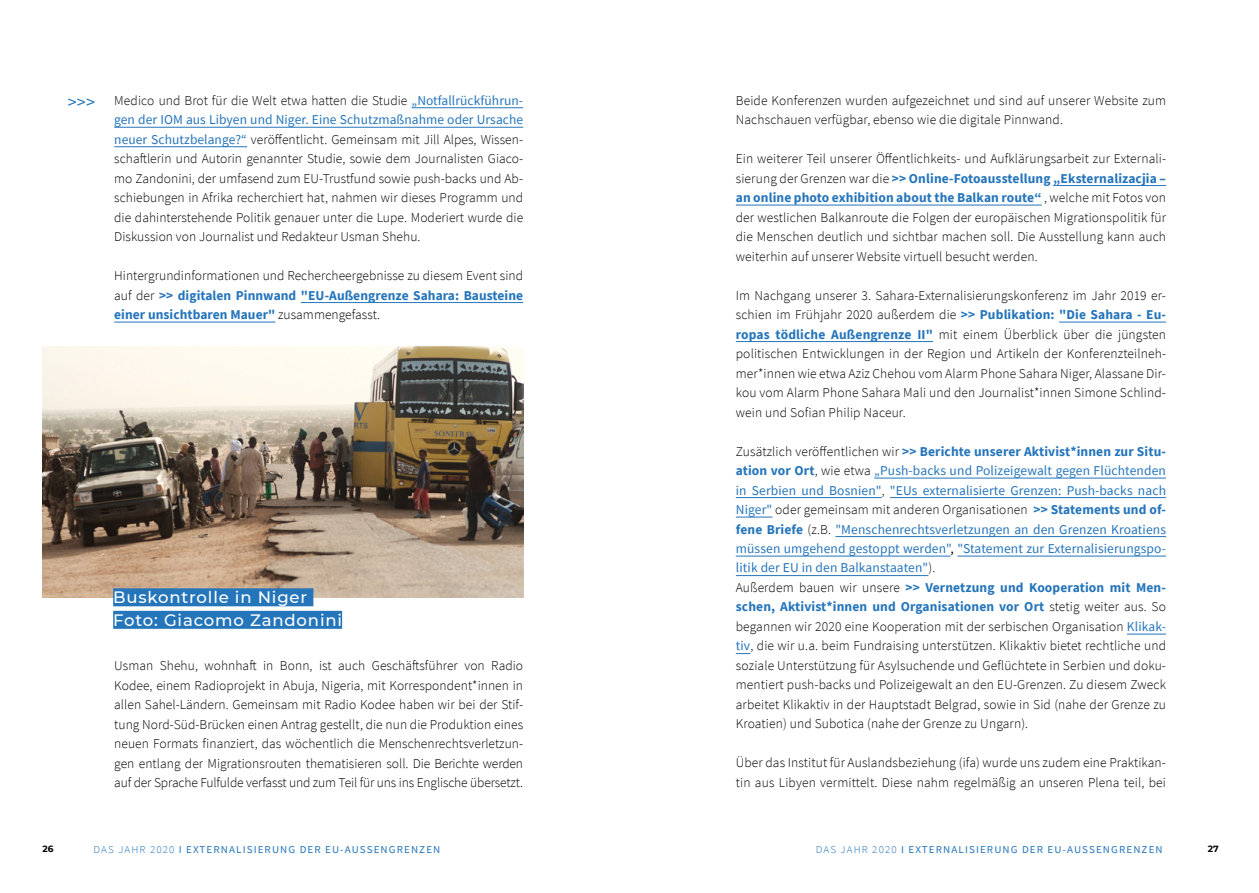
<style>
.page{position:relative;width:1259px;height:893px;background:#fff}
.page>*{position:absolute;margin:0;border:0;box-sizing:border-box;transform-origin:0 0}
.t1{font:18px "Source Sans Pro";color:#2575bb}
.t2{font:500 16.5px/22.5px "Montserrat";letter-spacing:.05em;color:#fff}
.t3{font:300 13.5px/19.5px "Source Sans Pro";letter-spacing:.01em;color:#000;text-align:justify}
.t4{font:10.5px "Source Sans Pro";letter-spacing:.1em;color:#2575bb;scale:1.05 1}
.t5{font:700 9px "Montserrat";color:#000}
.s1{font-weight:400;color:#2575bb}
.s2{font-weight:700;color:#2575bb}
.s3{font-weight:400}
.s4{font-weight:300}
</style>
<div class="page">
<hr style="left:411px;top:107px;width:112px;height:1px;background:#2575bb">
<hr style="left:114px;top:127px;width:409px;height:1px;background:#2575bb">
<hr style="left:114px;top:146px;width:133px;height:1px;background:#2575bb">
<hr style="left:301px;top:302px;width:222px;height:1px;background:#2575bb">
<hr style="left:114px;top:322px;width:161px;height:1px;background:#2575bb">
<hr style="left:1053px;top:185px;width:113px;height:1px;background:#2575bb">
<hr style="left:736px;top:205px;width:306px;height:1px;background:#2575bb">
<hr style="left:1059px;top:322px;width:107px;height:1px;background:#2575bb">
<hr style="left:736px;top:341px;width:197px;height:1px;background:#2575bb">
<hr style="left:874px;top:478px;width:292px;height:1px;background:#2575bb">
<hr style="left:736px;top:497px;width:145px;height:1px;background:#2575bb">
<hr style="left:890px;top:497px;width:276px;height:1px;background:#2575bb">
<hr style="left:736px;top:517px;width:36px;height:1px;background:#2575bb">
<hr style="left:835px;top:536px;width:331px;height:1px;background:#2575bb">
<hr style="left:736px;top:556px;width:214px;height:1px;background:#2575bb">
<hr style="left:957px;top:556px;width:209px;height:1px;background:#2575bb">
<hr style="left:736px;top:575px;width:192px;height:1px;background:#2575bb">
<hr style="left:1127px;top:634px;width:39px;height:1px;background:#2575bb">
<svg style="left:736px;top:653px;width:14px;height:1px"></svg>
<img style="left:43px;top:347px;width:480px;height:250px">
<div style="left:113px;top:588px;width:200px;height:18px;background:#2575bb"></div>
<div style="left:113px;top:611px;width:229px;height:18px;background:#2575bb"></div>
<h1 class="t1" style="left:68px;top:91px;width:29px">&gt;&gt;&gt;</h1>
<p class="t3" style="left:114px;top:91px;width:410px">Medico und Brot für die Welt etwa hatten die Studie <span class="s1">„Notfallrückführun&shy;gen der IOM aus Libyen und Niger. Eine Schutzmaßnahme oder Ursache neuer Schutzbelange?“</span> veröffentlicht. Gemeinsam mit Jill Alpes, Wissen&shy;schaftlerin und Autorin genannter Studie, sowie dem Journalisten Giaco&shy;mo Zandonini, der umfasend zum EU-Trustfund sowie push-backs und Ab&shy;schiebungen in Afrika recherchiert hat, nahmen wir dieses Programm und die dahinterstehende Politik genauer unter die Lupe. Moderiert wurde die Diskussion von Journalist und Redakteur Usman Shehu.</p>
<p class="t3" style="left:114px;top:266px;width:410px">Hintergrundinformationen und Rechercheergebnisse zu diesem Event sind auf der <span class="s2">&gt;&gt; digitalen Pinnwand "EU-Außengrenze Sahara: Bausteine einer unsichtbaren Mauer"</span> zusammengefasst.</p>
<p class="t2" style="left:113px;top:586px;width:230px">Buskontrolle in Niger<br>Foto: Giacomo Zandonini</p>
<p class="t3" style="left:114px;top:656px;width:410px">Usman Shehu, wohnhaft in Bonn, ist auch Geschäftsführer von Radio Kodee, einem Radioprojekt in Abuja, Nigeria, mit Korrespondent*innen in allen Sahel-Ländern. Gemeinsam mit Radio Kodee haben wir bei der Stif&shy;tung Nord-Süd-Brücken einen Antrag gestellt, die nun die Produktion eines neuen Formats finanziert, das wöchentlich die Menschenrechtsverletzun&shy;gen entlang der Migrationsrouten thematisieren soll. Die Berichte werden auf der Sprache Fulfulde verfasst und zum Teil für uns ins Englische übersetzt.</p>
<p class="t3" style="left:736px;top:90px;width:432px">Beide Konferenzen wurden aufgezeichnet und sind auf unserer Website zum<br>Nachschauen verfügbar, ebenso wie die digitale Pinnwand.</p>
<p class="t3" style="left:736px;top:149px;width:432px">Ein weiterer Teil unserer Öffentlichkeits- und Aufklärungsarbeit zur Externali&shy;sierung der Grenzen war die <span class="s2">&gt;&gt; Online-Fotoausstellung „Eksternalizacjia – an online photo exhibition about the Balkan route“</span> , welche mit Fotos von der westlichen Balkanroute die Folgen der europäischen Migrationspolitik für die Menschen deutlich und sichtbar machen soll. Die Ausstellung kann auch weiterhin auf unserer Website virtuell besucht werden.</p>
<p class="t3" style="left:736px;top:285px;width:432px">Im Nachgang unserer 3. Sahara-Externalisierungskonferenz im Jahr 2019 er&shy;schien im Frühjahr 2020 außerdem die <span class="s2">&gt;&gt; Publikation: "Die Sahara - Eu&shy;ropas tödliche Außengrenze II"</span> mit einem Überblick über die jüngsten politischen Entwicklungen in der Region und Artikeln der Konferenzteilneh&shy;mer*innen wie etwa Aziz Chehou vom Alarm Phone Sahara Niger, Alassane Dir&shy;kou vom Alarm Phone Sahara Mali und den Journalist*innen Simone Schlind&shy;wein und Sofian Philip Naceur.</p>
<p class="t3" style="left:736px;top:441px;width:432px;text-align:left">Zusätzlich veröffentlichen wir <span class="s2">&gt;&gt; Berichte unserer Aktivist*innen zur Situ&shy;ation vor Ort</span>, wie etwa <span class="s1">„Push-backs und Polizeigewalt gegen Flüchtenden in Serbien und Bosnien"</span>, <span class="s1">"EUs externalisierte Grenzen: Push-backs nach Niger"</span> oder gemeinsam mit anderen Organisationen <span class="s2">&gt;&gt; Statements und of&shy;fene Briefe</span> (z.B. <span class="s1">"Menschenrechtsverletzungen an den Grenzen Kroatiens müssen umgehend gestoppt werden"</span><span class="s3">,</span> <span class="s1">"Statement zur Externalisierungspo&shy;litik der EU in den Balkanstaaten"</span>).<br>Außerdem bauen wir unsere <span class="s2">&gt;&gt; Vernetzung und Kooperation mit Men&shy;schen, Aktivist*innen und Organisationen vor Ort</span> stetig weiter aus. So begannen wir 2020 eine Kooperation mit der serbischen Organisation <span class="s1">Klikak&shy;tiv</span>, die wir u.a. beim Fundraising unterstützen. Klikaktiv bietet rechtliche und soziale Unterstützung für Asylsuchende und Geflüchtete in Serbien und doku&shy;mentiert push-backs und Polizeigewalt an den EU-Grenzen. Zu diesem Zweck arbeitet Klikaktiv in der Hauptstadt Belgrad, sowie in Sid (nahe der Grenze zu Kroatien) und Subotica (nahe der Grenze zu Ungarn).</p>
<p class="t3" style="left:736px;top:753px;width:432px">Über das Institut für Auslandsbeziehung (ifa) wurde uns zudem eine Praktikan&shy;tin aus Libyen vermittelt. Diese nahm regelmäßig an unseren Plena teil, bei</p>
<p class="t5" style="left:43px;top:842px;width:13px">26</p>
<p class="t5" style="left:1208px;top:842px;width:12px">27</p>
<p class="t4" style="left:94px;top:843px;width:332px"><span class="s4">DAS JAHR 2020</span> I EXTERNALISIERUNG DER EU-AUSSENGRENZEN</p>
<p class="t4" style="left:816px;top:843px;width:332px"><span class="s4">DAS JAHR 2020</span> I EXTERNALISIERUNG DER EU-AUSSENGRENZEN</p>
</div>
